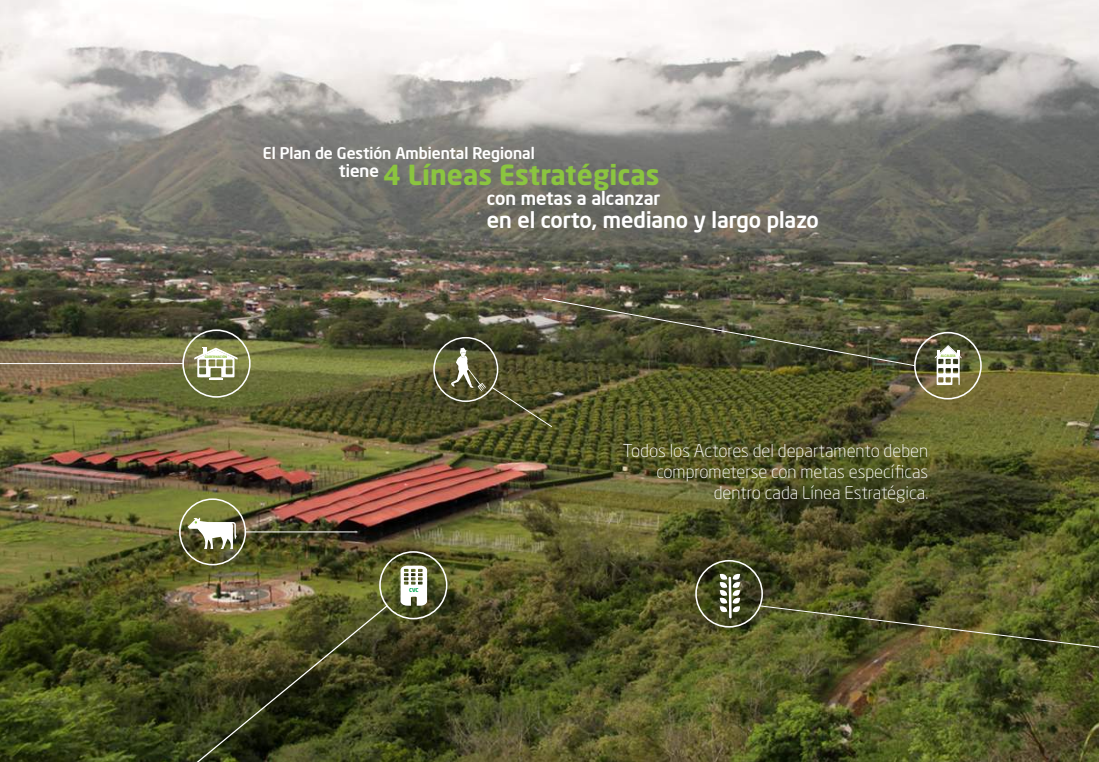
<style>
.page{position:relative;width:1099px;height:762px;background:#fff}
.page>*{position:absolute;margin:0;border:0;box-sizing:border-box;transform-origin:0 0}
.t1{font:700 27.38px "Neo Sans Std";color:#8bc53f}
.t2{font:500 22px "Neo Sans Intel";color:#fff}
.t3{font:500 18.5px "Neo Sans Intel";color:#fff}
.t4{font:300 17.5px/21px "Neo Sans Std";color:#fff;text-align:right}
.t5{font:500 17px "Neo Sans Intel";color:#fff}
.t6{font:500 15.88px "Neo Sans Intel";color:#fff}
.t7{font:700 5.25px "Neo Sans Std";color:#00a551}
.t8{font:700 3.25px "Neo Sans Std";color:#90c13b}
</style>
<div class="page">
<img style="left:0;top:0;width:1098px;height:762px">
<div style="left:182px;top:329px;width:68px;height:69px;border:2px solid #fff;border-radius:50%"></div>
<svg style="left:194px;top:347px;width:44px;height:33px"></svg>
<div style="left:914px;top:332px;width:67px;height:67px;border:2px solid #fff;border-radius:50%"></div>
<svg style="left:934px;top:345px;width:27px;height:40px"></svg>
<div style="left:695px;top:560px;width:68px;height:67px;border:2px solid #fff;border-radius:50%"></div>
<hr style="left:0;top:363px;width:183px;height:1px;background:#fff">
<svg style="left:451px;top:297px;width:464px;height:131px"></svg>
<div style="left:379px;top:551px;width:68px;height:68px;border:2px solid #fff;border-radius:50%"></div>
<svg style="left:400px;top:565px;width:27px;height:41px"></svg>
<svg style="left:139px;top:604px;width:250px;height:158px"></svg>
<svg style="left:719px;top:573px;width:21px;height:45px"></svg>
<div style="left:179px;top:498px;width:67px;height:67px;border:2px solid #fff;border-radius:50%"></div>
<svg style="left:188px;top:517px;width:49px;height:32px"></svg>
<hr style="left:245px;top:531px;width:112px;height:1px;background:#fff">
<svg style="left:758px;top:605px;width:340px;height:47px"></svg>
<p class="t6" style="left:263px;top:143px;width:273px">El Plan de Gestión Ambiental Regional</p>
<h1 class="t1" style="left:383px;top:157px;width:278px">4 Líneas Estratégicas</h1>
<p class="t3" style="left:487px;top:187px;width:175px">con metas a alcanzar</p>
<p class="t5" style="left:339px;top:160px;width:41px">tiene</p>
<p class="t2" style="left:487px;top:206px;width:333px">en el corto, mediano y largo plazo</p>
<p class="t8" style="left:205px;top:355px;width:24px">GOBERNACIÓN</p>
<p class="t8" style="left:940px;top:353px;width:17px">ALCALDÍA</p>
<p class="t7" style="left:409px;top:586px;width:11px">CVC</p>
<p class="t4" style="left:622px;top:440px;width:307px">Todos los Actores del departamento deben comprometerse con metas específicas dentro cada Línea Estratégica.</p>
</div>
